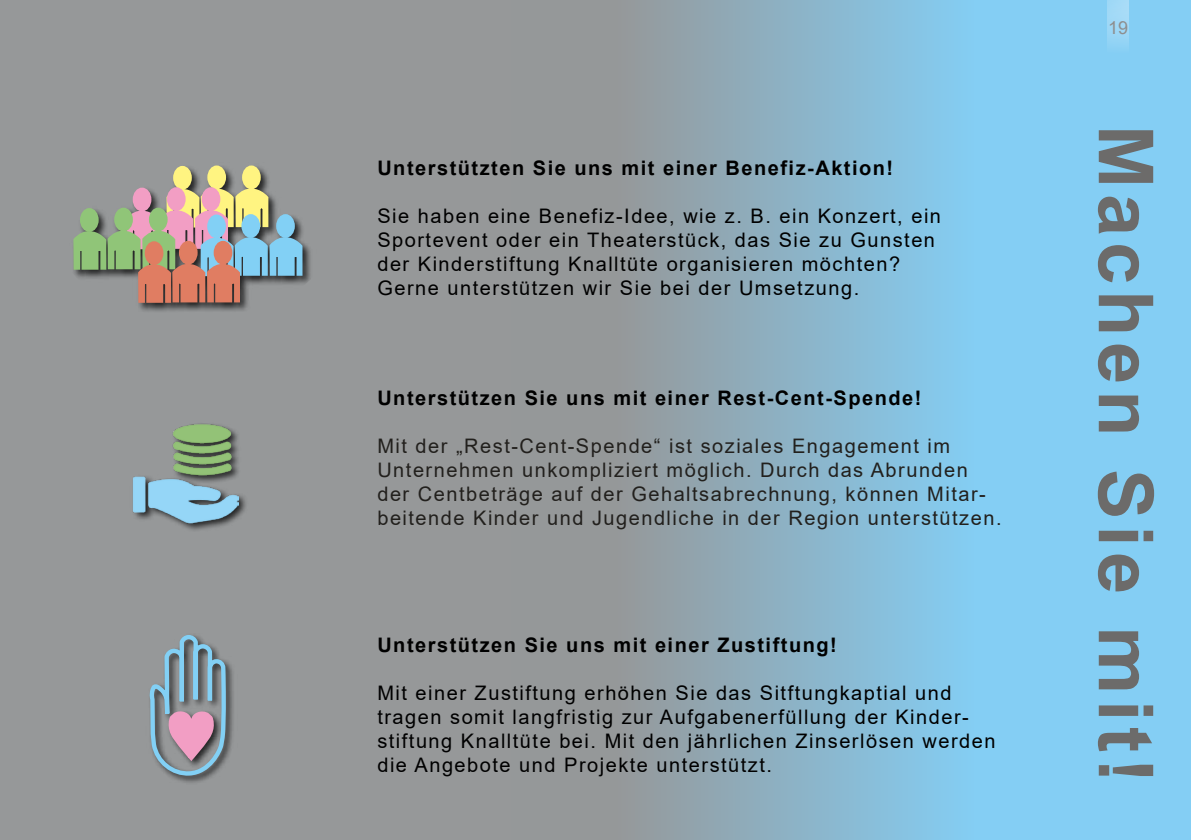
<style>
.page{position:relative;width:1191px;height:840px;background:#fff}
.page>*{position:absolute;margin:0;border:0;box-sizing:border-box;transform-origin:0 0}
.t1{font:700 76px "Arial";letter-spacing:.075em;color:#6c6b6a}
.t2{font:20px/24px "Arial";letter-spacing:.075em;color:#000}
.t3{font:20px/24px "Arial";letter-spacing:.075em;color:#22201d}
.t4{font:700 20px "Arial";letter-spacing:.075em;color:#000}
.t5{font:18px "Arial";color:#8e8e8e}
</style>
<div class="page">
<div style="left:0;top:0;width:1191px;height:839px;background:#969899"></div>
<svg style="left:657px;top:0;width:534px;height:839px;background:#88bfdb"></svg>
<div style="left:1107px;top:0;width:21px;height:96px;background:linear-gradient(to bottom,#a7dbf7,#7ccbf3)"></div>
<svg style="left:149px;top:635px;width:75px;height:148px"></svg>
<div style="left:56px;top:148px;width:276px;height:165px;background:#000;opacity:.75"></div>
<div style="left:174px;top:167px;width:17px;height:21px;background:#fff481;border-radius:50%"></div>
<div style="left:173px;top:166px;width:19px;height:23px;border:2px solid #fff481;border-radius:50%"></div>
<div style="left:208px;top:166px;width:17px;height:22px;background:#fff481;border-radius:50%"></div>
<div style="left:207px;top:165px;width:19px;height:24px;border:2px solid #fff481;border-radius:50%"></div>
<div style="left:243px;top:166px;width:17px;height:22px;background:#fff481;border-radius:50%"></div>
<div style="left:242px;top:165px;width:19px;height:24px;border:2px solid #fff481;border-radius:50%"></div>
<svg style="left:73px;top:186px;width:230px;height:117px"></svg>
<div style="left:104px;top:414px;width:145px;height:128px;background:#000;opacity:.75"></div>
<img style="left:104px;top:414px;width:134px;height:128px">
<p class="t4" style="left:377px;top:153px;width:517px">Unterstützten Sie uns mit einer Benefiz-Aktion!</p>
<p class="t2" style="left:377px;top:203px;width:565px">Sie haben eine Benefiz-Idee, wie z. B. ein Konzert, ein Sportevent oder ein Theaterstück, das Sie zu Gunsten der Kinderstiftung Knalltüte organisieren möchten?<br>Gerne unterstützen wir Sie bei der Umsetzung.</p>
<p class="t4" style="left:377px;top:383px;width:545px">Unterstützen Sie uns mit einer Rest-Cent-Spende!</p>
<p class="t3" style="left:377px;top:433px;width:625px">Mit der „Rest-Cent-Spende“ ist soziales Engagement im Unternehmen unkompliziert möglich. Durch das Abrunden der Centbeträge auf der Gehaltsabrechnung, können Mitar&shy;beitende Kinder und Jugendliche in der Region unterstützen.</p>
<p class="t4" style="left:377px;top:630px;width:461px">Unterstützen Sie uns mit einer Zustiftung!</p>
<p class="t2" style="left:377px;top:680px;width:620px">Mit einer Zustiftung erhöhen Sie das Sitftungkaptial und tragen somit langfristig zur Aufgabenerfüllung der Kinder&shy;stiftung Knalltüte bei. Mit den jährlichen Zinserlösen werden die Angebote und Projekte unterstützt.</p>
<p class="t5" style="left:1108px;top:15px;width:22px">19</p>
<h1 class="t1" style="left:1179px;top:125px;width:659px;rotate:90deg">Machen Sie mit!</h1>
</div>
